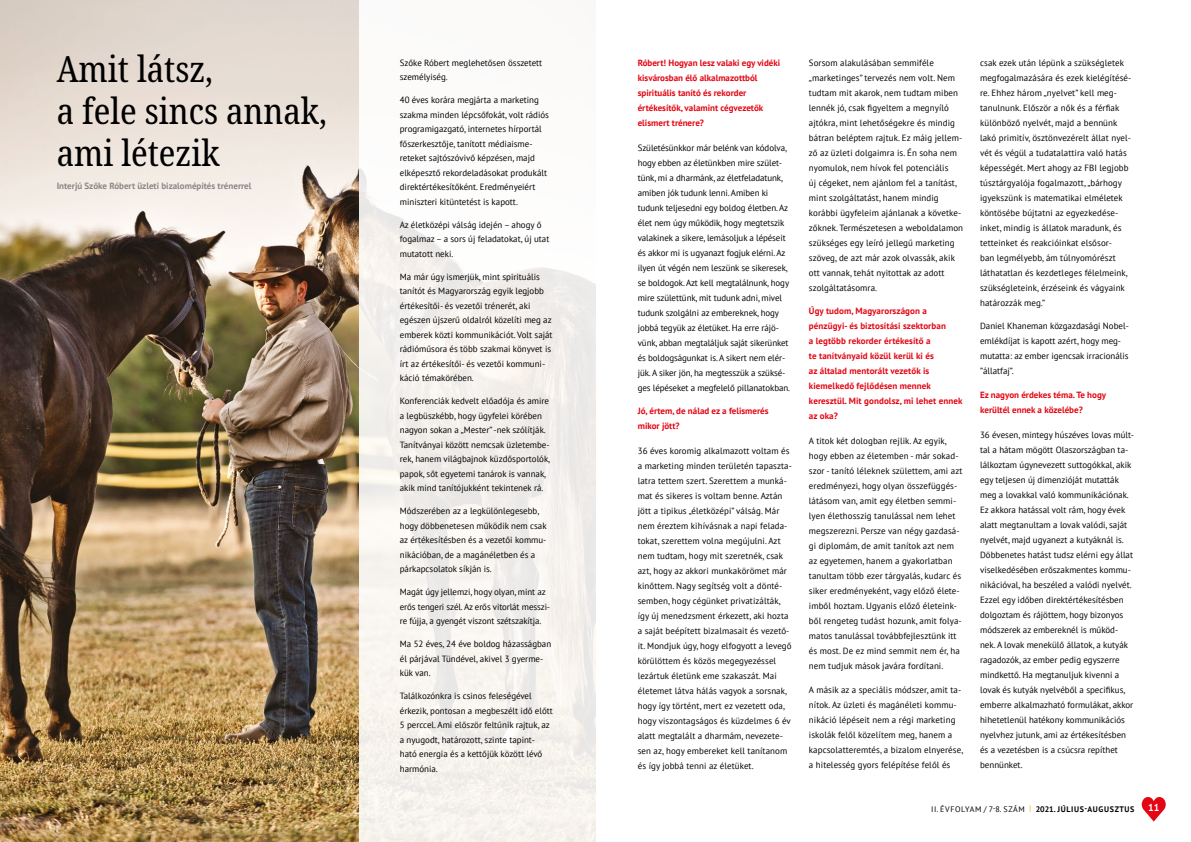
<style>
.page{position:relative;width:1191px;height:842px;background:#fff}
.page>*{position:absolute;margin:0;border:0;box-sizing:border-box;transform-origin:0 0}
.t1{font:condensed 36px/42px "Noto Serif";color:#000}
.t2{font:700 10px "PT Sans";color:#fff}
.t3{font:9px/15px "PT Sans";color:#000}
.t4{font:700 9px/15px "PT Sans";color:#e30613}
.t5{font:700 9px "PT Sans";color:#878787}
.t6{font:700 8px "PT Sans";letter-spacing:.08em;color:#000}
.s1{font-weight:400}
.s2{font-weight:400;color:#f7a600}
</style>
<div class="page">
<svg style="left:1141px;top:797px;width:24px;height:24px"></svg>
<img style="left:0;top:0;width:359px;height:842px">
<div style="left:359px;top:0;width:236px;height:842px;background:linear-gradient(to right,#f8f5f1,#f5f3f1)"></div>
<h1 class="t1" style="left:57px;top:50px;width:272px">Amit látsz,<br>a fele sincs annak, ami létezik</h1>
<p class="t5" style="left:57px;top:180px;width:196px">Interjú Szőke Róbert üzleti bizalomépítés trénerrel</p>
<p class="t3" style="left:400px;top:55px;width:144px;line-height:14.5px">Szőke Róbert meglehetősen összetett személyiség.</p>
<p class="t3" style="left:400px;top:93px;width:151px;line-height:14.5px">40 éves korára megjárta a marketing szakma minden lépcsőfokát, volt rádiós programigazgató, internetes hírportál főszerkesztője, tanított médiaisme&shy;reteket sajtószóvivő képzésen, majd elképesztő rekordeladásokat produkált direktértékesítőként. Eredményeiért miniszteri kitüntetést is kapott.</p>
<p class="t3" style="left:400px;top:217px;width:151px;line-height:14.5px">Az életközépi válság idején – ahogy ő fogalmaz – a sors új feladatokat, új utat mutatott neki.</p>
<p class="t3" style="left:400px;top:269px;width:154px;line-height:14.5px">Ma már úgy ismerjük, mint spirituális tanítót és Magyarország egyik legjobb értékesítői- és vezetői trénerét, aki egészen újszerű oldalról közelíti meg az emberek közti kommunikációt. Volt saját rádióműsora és több szakmai könyvet is írt az értékesítői- és vezetői kommuni&shy;káció témakörében.</p>
<p class="t3" style="left:400px;top:394px;width:152px;line-height:14.5px">Konferenciák kedvelt előadója és amire a legbüszkébb, hogy ügyfelei körében nagyon sokan a „Mester” -nek szólítják.<br>Tanítványai között nemcsak üzletembe&shy;rek, hanem világbajnok küzdősportolók, papok, sőt egyetemi tanárok is vannak, akik mind tanítójukként tekintenek rá.</p>
<p class="t3" style="left:400px;top:504px;width:148px;line-height:14.5px">Módszerében az a legkülönlegesebb, hogy döbbenetesen működik nem csak az értékesítésben és a vezetői kommu&shy;nikációban, de a magánéletben és a párkapcsolatok síkján is.</p>
<p class="t3" style="left:400px;top:585px;width:152px;line-height:14.5px">Magát úgy jellemzi, hogy olyan, mint az erős tengeri szél. Az erős vitorlát messzi&shy;re fújja, a gyengét viszont szétszakítja.</p>
<p class="t3" style="left:400px;top:637px;width:153px;line-height:14.5px">Ma 52 éves, 24 éve boldog házasságban él párjával Tündével, akivel 3 gyerme&shy;kük van.</p>
<p class="t3" style="left:400px;top:689px;width:155px;line-height:14.6px">Találkozónkra is csinos feleségével érkezik, pontosan a megbeszélt idő előtt 5 perccel. Ami először feltűnik rajtuk, az a nyugodt, határozott, szinte tapint&shy;ható energia és a kettőjük között lévő harmónia.</p>
<p class="t4" style="left:638px;top:55px;width:144px">Róbert! Hogyan lesz valaki egy vidéki kisvárosban élő alkalmazottból spirituális tanító és rekorder értékesítők, valamint cégvezetők elismert trénere?</p>
<p class="t3" style="left:638px;top:140px;width:154px">Születésünkkor már belénk van kódolva, hogy ebben az életünkben mire szület&shy;tünk, mi a dharmánk, az életfeladatunk, amiben jók tudunk lenni. Amiben ki tudunk teljesedni egy boldog életben. Az élet nem úgy működik, hogy megtetszik valakinek a sikere, lemásoljuk a lépéseit és akkor mi is ugyanazt fogjuk elérni. Az ilyen út végén nem leszünk se sikeresek, se boldogok. Azt kell megtalálnunk, hogy mire születtünk, mit tudunk adni, mivel tudunk szolgálni az embereknek, hogy jobbá tegyük az életüket. Ha erre rájö&shy;vünk, abban megtaláljuk saját sikerünket és boldogságunkat is. A sikert nem elér&shy;jük. A siker jön, ha megtesszük a szüksé&shy;ges lépéseket a megfelelő pillanatokban.</p>
<p class="t4" style="left:638px;top:403px;width:132px">Jó, értem, de nálad ez a felismerés mikor jött?</p>
<p class="t3" style="left:638px;top:443px;width:156px">36 éves koromig alkalmazott voltam és a marketing minden területén tapaszta&shy;latra tettem szert. Szerettem a munká&shy;mat és sikeres is voltam benne. Aztán jött a tipikus „életközépi” válság. Már nem éreztem kihívásnak a napi felada&shy;tokat, szerettem volna megújulni. Azt nem tudtam, hogy mit szeretnék, csak azt, hogy az akkori munkakörömet már kinőttem. Nagy segítség volt a dönté&shy;semben, hogy cégünket privatizálták, így új menedzsment érkezett, aki hozta a saját beépített bizalmasait és vezető&shy;it. Mondjuk úgy, hogy elfogyott a levegő körülöttem és közös megegyezéssel lezártuk életünk eme szakaszát. Mai életemet látva hálás vagyok a sorsnak, hogy így történt, mert ez vezetett oda, hogy viszontagságos és küzdelmes 6 év alatt megtalált a dharmám, nevezete&shy;sen az, hogy embereket kell tanítanom és így jobbá tenni az életüket.</p>
<p class="t3" style="left:809px;top:55px;width:156px">Sorsom alakulásában semmiféle „marketinges” tervezés nem volt. Nem tudtam mit akarok, nem tudtam miben lennék jó, csak figyeltem a megnyíló ajtókra, mint lehetőségekre és mindig bátran beléptem rajtuk. Ez máig jellem&shy;ző az üzleti dolgaimra is. Én soha nem nyomulok, nem hívok fel potenciális<br>új cégeket, nem ajánlom fel a tanítást, mint szolgáltatást, hanem mindig korábbi ügyfeleim ajánlanak a követke&shy;zőknek. Természetesen a weboldalamon szükséges egy leíró jellegű marketing szöveg, de azt már azok olvassák, akik ott vannak, tehát nyitottak az adott szolgáltatásomra.</p>
<p class="t4" style="left:809px;top:304px;width:155px">Úgy tudom, Magyarországon a pénzügyi- és biztosítási szektorban<br>a legtöbb rekorder értékesítő a<br>te tanítványaid közül kerül ki és<br>az általad mentorált vezetők is kiemelkedő fejlődésen mennek keresztül. Mit gondolsz, mi lehet ennek az oka?</p>
<p class="t3" style="left:809px;top:433px;width:155px">A titok két dologban rejlik. Az egyik, hogy ebben az életemben - már sokad&shy;szor - tanító léleknek születtem, ami azt eredményezi, hogy olyan összefüggés&shy;látásom van, amit egy életben semmi&shy;lyen élethosszig tanulással nem lehet megszerezni. Persze van négy gazdasá&shy;gi diplomám, de amit tanítok azt nem az egyetemen, hanem a gyakorlatban tanultam több ezer tárgyalás, kudarc és siker eredményeként, vagy előző élete&shy;imből hoztam. Ugyanis előző életeink&shy;ből rengeteg tudást hozunk, amit folya&shy;matos tanulással továbbfejlesztünk itt és most. De ez mind semmit nem ér, ha nem tudjuk mások javára fordítani.</p>
<p class="t3" style="left:809px;top:682px;width:156px">A másik az a speciális módszer, amit ta&shy;nítok. Az üzleti és magánéleti kommu&shy;nikáció lépéseit nem a régi marketing iskolák felől közelítem meg, hanem a kapcsolatteremtés, a bizalom elnyerése, a hitelesség gyors felépítése felől és</p>
<p class="t3" style="left:980px;top:55px;width:153px">csak ezek után lépünk a szükségletek megfogalmazására és ezek kielégítésé&shy;re. Ehhez három „nyelvet” kell meg&shy;tanulnunk. Először a nők és a férfiak különböző nyelvét, majd a bennünk lakó primitív, ösztönvezérelt állat nyel&shy;vét és végül a tudatalattira való hatás képességét. Mert ahogy az FBI legjobb túsztárgyalója fogalmazott, „bárhogy igyekszünk is matematikai elméletek köntösébe bújtatni az egyezkedése&shy;inket, mindig is állatok maradunk, és tetteinket és reakcióinkat elsősor-<br>ban legmélyebb, ám túlnyomórészt láthatatlan és kezdetleges félelmeink, szükségleteink, érzéseink és vágyaink határozzák meg.”</p>
<p class="t3" style="left:980px;top:319px;width:150px">Daniel Khaneman közgazdasági Nobel&shy;emlékdíjat is kapott azért, hogy meg&shy;mutatta: az ember igencsak irracionális ”állatfaj”.</p>
<p class="t4" style="left:980px;top:387px;width:127px">Ez nagyon érdekes téma. Te hogy kerültél ennek a közelébe?</p>
<p class="t3" style="left:980px;top:427px;width:155px">36 évesen, mintegy húszéves lovas múlt&shy;tal a hátam mögött Olaszországban ta&shy;lálkoztam úgynevezett suttogókkal, akik egy teljesen új dimenzióját mutatták meg a lovakkal való kommunikációnak.<br>Ez akkora hatással volt rám, hogy évek alatt megtanultam a lovak valódi, saját nyelvét, majd ugyanezt a kutyáknál is.<br>Döbbenetes hatást tudsz elérni egy állat viselkedésében erőszakmentes kommu&shy;nikációval, ha beszéled a valódi nyelvét.<br>Ezzel egy időben direktértékesítésben dolgoztam és rájöttem, hogy bizonyos módszerek az embereknél is működ&shy;nek. A lovak menekülő állatok, a kutyák ragadozók, az ember pedig egyszerre mindkettő. Ha megtanuljuk kivenni a lovak és kutyák nyelvéből a specifikus, emberre alkalmazható formulákat, akkor hihetetlenül hatékony kommunikációs nyelvhez jutunk, ami az értékesítésben és a vezetésben is a csúcsra repíthet bennünket.</p>
<p class="t6" style="left:931px;top:804px;width:205px"><span class="s1">II. ÉVFOLYAM / 7-8. SZÁM</span> <span class="s2">|</span> 2021. JÚLIUS-AUGUSZTUS</p>
<p class="t2" style="left:1148px;top:801px;width:13px">11</p>
</div>
